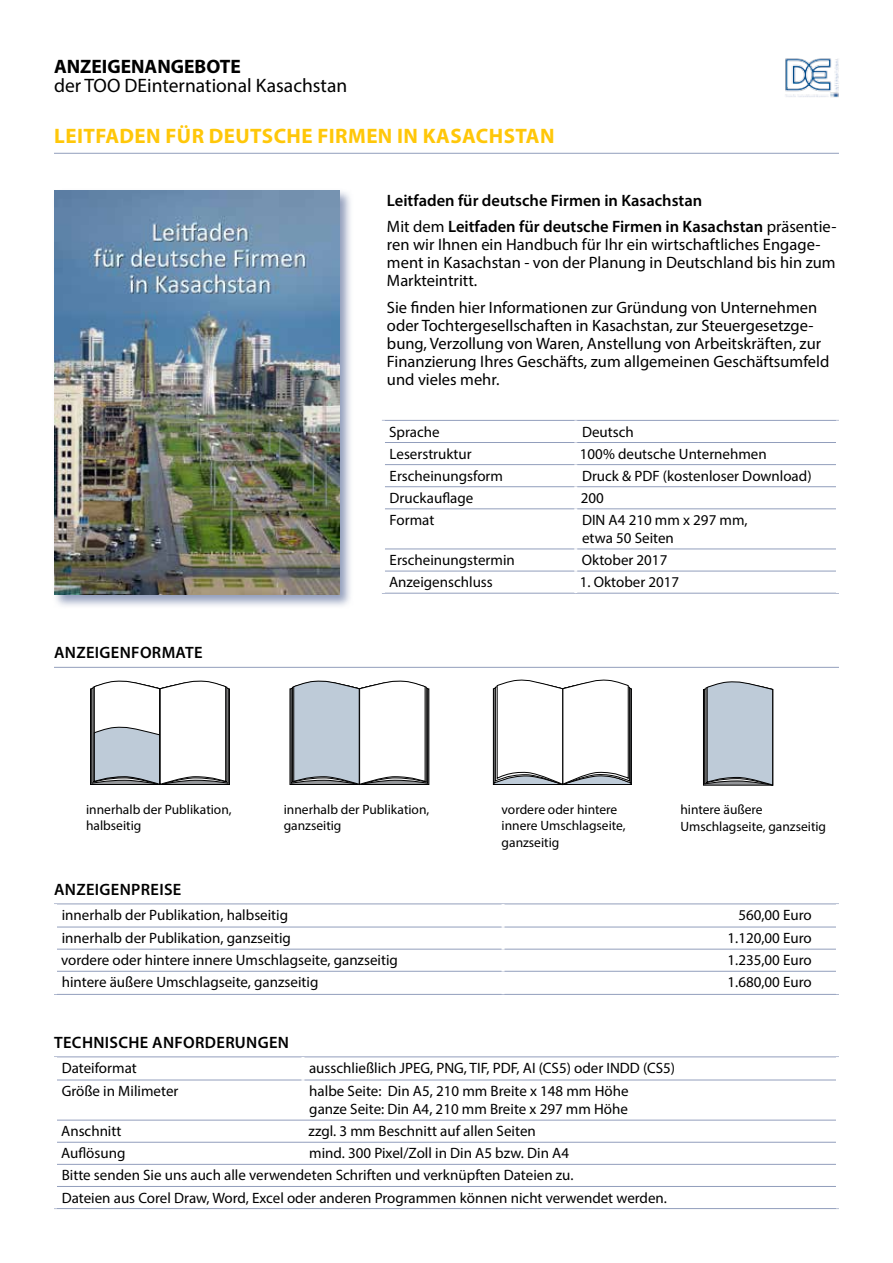
<style>
.page{position:relative;width:893px;height:1263px;background:#fff}
.page>*{position:absolute;margin:0;border:0;box-sizing:border-box;transform-origin:0 0}
.t1{font:700 21px "Myriad Pro";letter-spacing:.02em;color:#ffc709}
.t2{font:19.5px "Myriad Pro";color:#000}
.t3{font:700 19.5px "Myriad Pro";color:#000}
.t4{font:16.5px/18px "Myriad Pro";color:#000}
.t5{font:600 16.5px/26.5px "Myriad Pro";color:#000}
.t6{font:600 16.5px "Myriad Pro";letter-spacing:.02em;color:#000}
.t7{font:15px/18px "Myriad Pro";color:#000}
.t8{font:13.5px/16.2px "Myriad Pro";color:#000}
.s1{font-weight:400}
</style>
<div class="page">
<hr style="left:54px;top:153px;width:785px;height:1px;background:#929ebc">
<svg style="left:54px;top:191px;width:297px;height:415px;background:#c2c8d7"></svg>
<img style="left:54px;top:190px;width:286px;height:404px">
<hr style="left:382px;top:420px;width:194px;height:1px;background:#929ebc">
<hr style="left:576px;top:420px;width:263px;height:1px;background:#929ebc">
<hr style="left:385px;top:442px;width:191px;height:1px;background:#929ebc">
<hr style="left:576px;top:442px;width:260px;height:1px;background:#929ebc">
<hr style="left:385px;top:464px;width:191px;height:1px;background:#929ebc">
<hr style="left:576px;top:464px;width:260px;height:1px;background:#929ebc">
<hr style="left:385px;top:486px;width:191px;height:1px;background:#929ebc">
<hr style="left:576px;top:486px;width:260px;height:1px;background:#929ebc">
<hr style="left:385px;top:509px;width:191px;height:1px;background:#929ebc">
<hr style="left:576px;top:509px;width:260px;height:1px;background:#929ebc">
<hr style="left:385px;top:549px;width:191px;height:1px;background:#929ebc">
<hr style="left:576px;top:549px;width:260px;height:1px;background:#929ebc">
<hr style="left:385px;top:571px;width:191px;height:1px;background:#929ebc">
<hr style="left:576px;top:571px;width:260px;height:1px;background:#929ebc">
<hr style="left:382px;top:593px;width:194px;height:1px;background:#929ebc">
<hr style="left:576px;top:593px;width:263px;height:1px;background:#929ebc">
<hr style="left:574px;top:509px;width:3px;height:40px;background:#fff">
<hr style="left:574px;top:549px;width:3px;height:22px;background:#fff">
<hr style="left:574px;top:571px;width:3px;height:22px;background:#fff">
<hr style="left:54px;top:904px;width:449px;height:1px;background:#929ebc">
<hr style="left:503px;top:904px;width:336px;height:1px;background:#929ebc">
<hr style="left:57px;top:927px;width:446px;height:1px;background:#929ebc">
<hr style="left:503px;top:927px;width:333px;height:1px;background:#929ebc">
<hr style="left:57px;top:949px;width:446px;height:1px;background:#929ebc">
<hr style="left:503px;top:949px;width:333px;height:1px;background:#929ebc">
<hr style="left:57px;top:971px;width:446px;height:1px;background:#929ebc">
<hr style="left:503px;top:971px;width:333px;height:1px;background:#929ebc">
<hr style="left:54px;top:994px;width:449px;height:1px;background:#929ebc">
<hr style="left:503px;top:994px;width:336px;height:1px;background:#929ebc">
<hr style="left:54px;top:904px;width:3px;height:23px;background:#fff">
<hr style="left:836px;top:904px;width:3px;height:23px;background:#fff">
<hr style="left:54px;top:1056px;width:249px;height:1px;background:#929ebc">
<hr style="left:303px;top:1056px;width:536px;height:1px;background:#929ebc">
<hr style="left:57px;top:1080px;width:246px;height:1px;background:#929ebc">
<hr style="left:303px;top:1080px;width:533px;height:1px;background:#929ebc">
<hr style="left:57px;top:1120px;width:246px;height:1px;background:#929ebc">
<hr style="left:303px;top:1120px;width:533px;height:1px;background:#929ebc">
<hr style="left:57px;top:1142px;width:246px;height:1px;background:#929ebc">
<hr style="left:303px;top:1142px;width:533px;height:1px;background:#929ebc">
<hr style="left:57px;top:1164px;width:246px;height:1px;background:#929ebc">
<hr style="left:303px;top:1164px;width:533px;height:1px;background:#929ebc">
<hr style="left:57px;top:1186px;width:246px;height:1px;background:#929ebc">
<hr style="left:303px;top:1186px;width:533px;height:1px;background:#929ebc">
<hr style="left:54px;top:1208px;width:249px;height:1px;background:#929ebc">
<hr style="left:303px;top:1208px;width:536px;height:1px;background:#929ebc">
<svg style="left:704px;top:681px;width:69px;height:484px"></svg>
<svg style="left:494px;top:679px;width:137px;height:486px"></svg>
<svg style="left:91px;top:680px;width:138px;height:485px"></svg>
<svg style="left:291px;top:680px;width:137px;height:485px"></svg>
<hr style="left:54px;top:667px;width:785px;height:1px;background:#929ebc">
<img style="left:785px;top:58px;width:54px;height:40px">
<h2 class="t3" style="left:54px;top:53px;width:80px">ANZEIGENAN</h2>
<h2 class="t3" style="left:171px;top:53px;width:60px">GEBOTE</h2>
<h2 class="t2" style="left:54px;top:74px;width:295px">der TOO DEinternational Kasachstan</h2>
<h1 class="t1" style="left:54px;top:123px;width:502px">LEITFADEN FÜR DEUTSCHE FIRMEN IN KASACHSTAN</h1>
<p class="t5" style="left:387px;top:187px;width:451px">Leitfaden für deutsche Firmen in Kasachstan<br><span class="s1">Mit dem</span> Leitfaden für deutsche Firmen in Kasachstan <span class="s1">präsentie-</span></p>
<p class="t4" style="left:387px;top:236px;width:450px">ren wir Ihnen ein Handbuch für Ihr ein wirtschaftliches Engage&shy;ment in Kasachstan - von der Planung in Deutschland bis hin zum<br>Markteintritt.</p>
<p class="t4" style="left:387px;top:298px;width:444px">Sie finden hier Informationen zur Gründung von Unternehmen oder Tochtergesellschaften in Kasachstan, zur Steuergesetzge&shy;bung, Verzollung von Waren, Anstellung von Arbeitskräften, zur Finanzierung Ihres Geschäfts, zum allgemeinen Geschäftsumfeld und vieles mehr.</p>
<p class="t6" style="left:54px;top:642px;width:150px">Anzeigenformate</p>
<p class="t7" style="left:389px;top:422px;width:52px">Sprache</p>
<p class="t7" style="left:582px;top:422px;width:53px">Deutsch</p>
<p class="t7" style="left:390px;top:444px;width:83px">Leserstruktur</p>
<p class="t7" style="left:580px;top:444px;width:188px">100% deutsche Unternehmen</p>
<p class="t7" style="left:390px;top:466px;width:115px">Erscheinungsform</p>
<p class="t7" style="left:582px;top:466px;width:231px">Druck &amp; PDF (kostenloser Download)</p>
<p class="t7" style="left:390px;top:489px;width:85px">Druckauflage</p>
<p class="t7" style="left:581px;top:489px;width:25px">200</p>
<p class="t7" style="left:390px;top:511px;width:46px">Format</p>
<p class="t7" style="left:582px;top:511px;width:167px">DIN A4 210 mm x 297 mm, etwa 50 Seiten</p>
<p class="t7" style="left:390px;top:551px;width:127px">Erscheinungstermin</p>
<p class="t7" style="left:582px;top:551px;width:87px">Oktober 2017</p>
<p class="t7" style="left:389px;top:573px;width:105px">Anzeigenschluss</p>
<p class="t7" style="left:580px;top:573px;width:101px">1. Oktober 2017</p>
<p class="t8" style="left:86px;top:801px;width:147px">innerhalb der Publikation, halbseitig</p>
<p class="t8" style="left:284px;top:801px;width:147px">innerhalb der Publikation, ganzseitig</p>
<p class="t8" style="left:680px;top:801px;width:147px">hintere äußere<br>Umschlagseite, ganzseitig</p>
<p class="t8" style="left:502px;top:801px;width:125px">vordere oder hintere innere Umschlagseite, ganzseitig</p>
<p class="t6" style="left:54px;top:879px;width:129px">Anzeigenpreise</p>
<p class="t7" style="left:62px;top:906px;width:228px">innerhalb der Publikation, halbseitig</p>
<p class="t7" style="left:738px;top:906px;width:75px">560,00 Euro</p>
<p class="t7" style="left:62px;top:929px;width:231px">innerhalb der Publikation, ganzseitig</p>
<p class="t7" style="left:728px;top:929px;width:86px">1.120,00 Euro</p>
<p class="t7" style="left:61px;top:951px;width:338px">vordere oder hintere innere Umschlagseite, ganzseitig</p>
<p class="t7" style="left:728px;top:951px;width:86px">1.235,00 Euro</p>
<p class="t7" style="left:62px;top:973px;width:258px">hintere äußere Umschlagseite, ganzseitig</p>
<p class="t7" style="left:728px;top:973px;width:86px">1.680,00 Euro</p>
<p class="t6" style="left:54px;top:1032px;width:236px">Technische Anforderungen</p>
<p class="t7" style="left:62px;top:1059px;width:77px">Dateiformat</p>
<p class="t7" style="left:309px;top:1059px;width:368px">ausschließlich JPEG, PNG, TIF, PDF, AI (CS5) oder INDD (CS5)</p>
<p class="t7" style="left:62px;top:1082px;width:118px">Größe in Milimeter</p>
<p class="t7" style="left:309px;top:1082px;width:321px">halbe Seite: Din A5, 210 mm Breite x 148 mm Höhe ganze Seite: Din A4, 210 mm Breite x 297 mm Höhe</p>
<p class="t7" style="left:61px;top:1122px;width:62px">Anschnitt</p>
<p class="t7" style="left:309px;top:1122px;width:229px">zzgl. 3 mm Beschnitt auf allen Seiten</p>
<p class="t7" style="left:61px;top:1144px;width:66px">Auflösung</p>
<p class="t7" style="left:62px;top:1142px;width:607px;line-height:22px;text-indent:247px">mind. 300 Pixel/Zoll in Din A5 bzw. Din A4<br>Bitte senden Sie uns auch alle verwendeten Schriften und verknüpften Dateien zu.<br>Dateien aus Corel Draw, Word, Excel oder anderen Programmen können nicht verwendet werden.</p>
</div>
